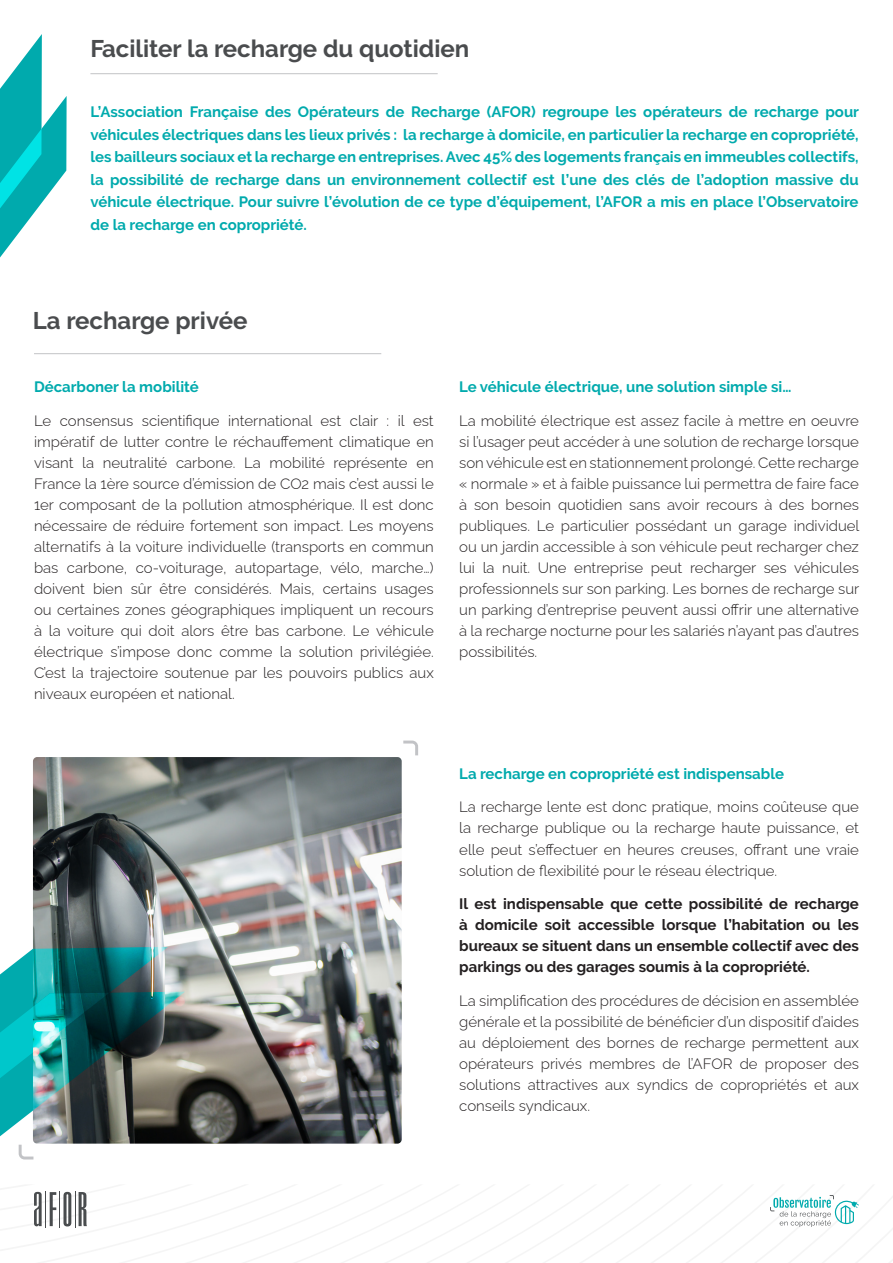
<style>
.page{position:relative;width:893px;height:1263px;background:#fff}
.page>*{position:absolute;margin:0;border:0;box-sizing:border-box;transform-origin:0 0}
.t1{font:700 24px "Raleway";color:#4a4c4e}
.t2{font:100 15px/21px "Raleway";color:#231f20;text-align:justify}
.t3{font:700 15px/22.5px "Raleway";color:#00aaad;text-align:justify}
.t4{font:700 15px/21px "Raleway";color:#231f20;text-align:justify}
</style>
<div class="page">
<svg style="left:770px;top:1195px;width:89px;height:32px"></svg>
<svg style="left:0;top:34px;width:67px;height:852px"></svg>
<img style="left:33px;top:757px;width:369px;height:386px">
<svg style="left:168px;top:992px;width:17px;height:152px;background:#63645c"></svg>
<img style="left:0;top:947px;width:168px;height:281px">
<hr style="left:90px;top:73px;width:348px;height:1px;background:#c2c3c6">
<hr style="left:34px;top:353px;width:347px;height:1px;background:#c2c3c6">
<svg style="left:19px;top:1145px;width:14px;height:14px"></svg>
<svg style="left:403px;top:740px;width:15px;height:15px"></svg>
<p class="t1" style="left:90px;top:34px;width:380px">Faciliter la recharge du quotidien</p>
<p class="t3" style="left:90px;top:101px;width:770px">L’Association Française des Opérateurs de Recharge (AFOR) regroupe les opérateurs de recharge pour véhicules électriques dans les lieux privés : la recharge à domicile, en particulier la recharge en copropriété, les bailleurs sociaux et la recharge en entreprises. Avec 45% des logements français en immeubles collectifs, la possibilité de recharge dans un environnement collectif est l’une des clés de l’adoption massive du véhicule électrique. Pour suivre l’évolution de ce type d’équipement, l’AFOR a mis en place l’Observatoire de la recharge en copropriété.</p>
<p class="t1" style="left:33px;top:307px;width:216px">La recharge privée</p>
<p class="t3" style="left:34px;top:375px;width:166px">Décarboner la mobilité</p>
<p class="t2" style="left:34px;top:408px;width:401px">Le consensus scientifique international est clair : il est impératif de lutter contre le réchauffement climatique en visant la neutralité carbone. La mobilité représente en France la 1ère source d’émission de CO2 mais c’est aussi le 1er composant de la pollution atmosphérique. Il est donc nécessaire de réduire fortement son impact. Les moyens alternatifs à la voiture individuelle (transports en commun bas carbone, co-voiturage, autopartage, vélo, marche…) doivent bien sûr être considérés. Mais, certains usages ou certaines zones géographiques impliquent un recours à la voiture qui doit alors être bas carbone. Le véhicule électrique s’impose donc comme la solution privilégiée.<br>C’est la trajectoire soutenue par les pouvoirs publics aux niveaux européen et national.</p>
<p class="t3" style="left:459px;top:375px;width:334px">Le véhicule électrique, une solution simple si…</p>
<p class="t2" style="left:459px;top:408px;width:402px">La mobilité électrique est assez facile à mettre en oeuvre si l’usager peut accéder à une solution de recharge lorsque son véhicule est en stationnement prolongé. Cette recharge « normale » et à faible puissance lui permettra de faire face à son besoin quotidien sans avoir recours à des bornes publiques. Le particulier possédant un garage individuel ou un jardin accessible à son véhicule peut recharger chez lui la nuit. Une entreprise peut recharger ses véhicules professionnels sur son parking. Les bornes de recharge sur un parking d’entreprise peuvent aussi offrir une alternative à la recharge nocturne pour les salariés n’ayant pas d’autres possibilités.</p>
<p class="t3" style="left:459px;top:762px;width:326px">La recharge en copropriété est indispensable</p>
<p class="t2" style="left:459px;top:795px;width:401px">La recharge lente est donc pratique, moins coûteuse que la recharge publique ou la recharge haute puissance, et elle peut s’effectuer en heures creuses, offrant une vraie solution de flexibilité pour le réseau électrique.</p>
<p class="t4" style="left:459px;top:893px;width:401px">Il est indispensable que cette possibilité de recharge à domicile soit accessible lorsque l’habitation ou les bureaux se situent dans un ensemble collectif avec des parkings ou des garages soumis à la copropriété.</p>
<p class="t2" style="left:459px;top:988px;width:401px">La simplification des procédures de décision en assemblée générale et la possibilité de bénéficier d’un dispositif d’aides au déploiement des bornes de recharge permettent aux opérateurs privés membres de l’AFOR de proposer des solutions attractives aux syndics de copropriétés et aux conseils syndicaux.</p>
</div>
